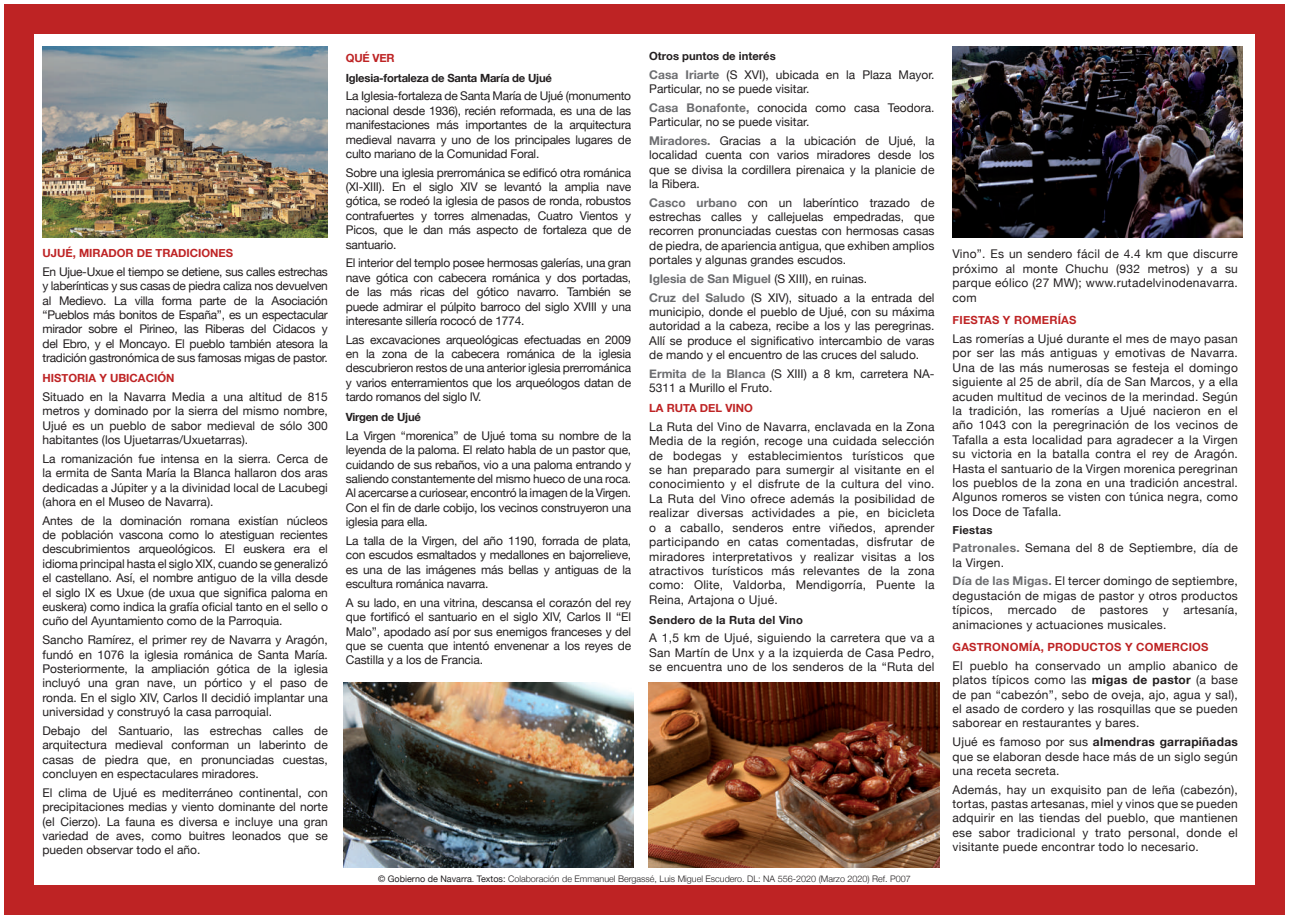
<style>
.page{position:relative;width:1289px;height:919px;background:#fff}
.page>*{position:absolute;margin:0;border:0;box-sizing:border-box;transform-origin:0 0}
.t1{font:12px/14.4px "Helvetica Neue";color:#231f20;text-align:justify}
.t2{font:12px/14.4px "Helvetica Neue";letter-spacing:.02em;color:#231f20}
.t3{font:700 11.25px "Helvetica Neue";letter-spacing:-.02em;color:#231f20}
.t4{font:700 11.25px "Helvetica Neue";color:#be2324}
.t5{font:700 11.25px "Helvetica Neue";letter-spacing:.02em;color:#be2324}
.t6{font:300 9px "Helvetica Neue";color:#231f20}
.s1{font-weight:700;color:#6c6d70}
.s2{font-weight:400}
.s3{font-weight:700}
</style>
<div class="page">
<div style="left:4px;top:4px;width:1280px;height:910px;background:#be2324"></div>
<div style="left:34px;top:34px;width:1220px;height:850px;background:#fff"></div>
<img style="left:43px;top:47px;width:285px;height:191px">
<img style="left:648px;top:682px;width:291px;height:185px">
<img style="left:952px;top:47px;width:290px;height:190px">
<img style="left:343px;top:682px;width:290px;height:185px">
<p class="t4" style="left:43px;top:246px;width:192px">Ujué, mirador de tradiciones</p>
<p class="t1" style="left:43px;top:264px;width:287px">En Ujue-Uxue el tiempo se detiene, sus calles estrechas y laberínticas y sus casas de piedra caliza nos devuelven al Medievo. La villa forma parte de la Asociación “Pueblos más bonitos de España”, es un espectacular mirador sobre el Pirineo, las Riberas del Cidacos y del Ebro, y el Moncayo. El pueblo también atesora la tradición gastronómica de sus famosas migas de pastor.</p>
<p class="t4" style="left:43px;top:371px;width:133px">Historia y ubicación</p>
<p class="t1" style="left:43px;top:389px;width:287px">Situado en la Navarra Media a una altitud de 815 metros y dominado por la sierra del mismo nombre, Ujué es un pueblo de sabor medieval de sólo 300 habitantes (los Ujuetarras/Uxuetarras).</p>
<p class="t1" style="left:43px;top:451px;width:287px">La romanización fue intensa en la sierra. Cerca de la ermita de Santa María la Blanca hallaron dos aras dedicadas a Júpiter y a la divinidad local de Lacubegi (ahora en el Museo de Navarra).</p>
<p class="t1" style="left:43px;top:513px;width:287px">Antes de la dominación romana existían núcleos de población vascona como lo atestiguan recientes descubrimientos arqueológicos. El euskera era el idioma principal hasta el siglo XIX, cuando se generalizó el castellano. Así, el nombre antiguo de la villa desde el siglo IX es Uxue (de uxua que significa paloma en euskera) como indica la grafía oficial tanto en el sello o cuño del Ayuntamiento como de la Parroquia.</p>
<p class="t1" style="left:43px;top:632px;width:287px">Sancho Ramírez, el primer rey de Navarra y Aragón, fundó en 1076 la iglesia románica de Santa María.<br>Posteriormente, la ampliación gótica de la iglesia incluyó una gran nave, un pórtico y el paso de ronda. En el siglo XIV, Carlos II decidió implantar una universidad y construyó la casa parroquial.</p>
<p class="t1" style="left:43px;top:723px;width:287px">Debajo del Santuario, las estrechas calles de arquitectura medieval conforman un laberinto de casas de piedra que, en pronunciadas cuestas, concluyen en espectaculares miradores.</p>
<p class="t1" style="left:43px;top:785px;width:287px">El clima de Ujué es mediterráneo continental, con precipitaciones medias y viento dominante del norte (el Cierzo). La fauna es diversa e incluye una gran variedad de aves, como buitres leonados que se pueden observar todo el año.</p>
<p class="t4" style="left:346px;top:51px;width:50px">Qué ver</p>
<p class="t3" style="left:346px;top:71px;width:207px">Iglesia-fortaleza de Santa María de Ujué</p>
<p class="t1" style="left:346px;top:89px;width:287px">La Iglesia-fortaleza de Santa María de Ujué (monumento nacional desde 1936), recién reformada, es una de las manifestaciones más importantes de la arquitectura medieval navarra y uno de los principales lugares de culto mariano de la Comunidad Foral.</p>
<p class="t1" style="left:346px;top:165px;width:287px">Sobre una iglesia prerrománica se edificó otra románica (XI-XIII). En el siglo XIV se levantó la amplia nave gótica, se rodeó la iglesia de pasos de ronda, robustos contrafuertes y torres almenadas, Cuatro Vientos y Picos, que le dan más aspecto de fortaleza que de santuario.</p>
<p class="t1" style="left:346px;top:256px;width:287px">El interior del templo posee hermosas galerías, una gran nave gótica con cabecera románica y dos portadas, de las más ricas del gótico navarro. También se puede admirar el púlpito barroco del siglo XVIII y una interesante sillería rococó de 1774.</p>
<p class="t1" style="left:346px;top:332px;width:287px">Las excavaciones arqueológicas efectuadas en 2009 en la zona de la cabecera románica de la iglesia descubrieron restos de una anterior iglesia prerrománica y varios enterramientos que los arqueólogos datan de tardo romanos del siglo IV.</p>
<p class="t3" style="left:346px;top:410px;width:77px">Virgen de Ujué</p>
<p class="t1" style="left:346px;top:428px;width:287px">La Virgen “morenica” de Ujué toma su nombre de la leyenda de la paloma. El relato habla de un pastor que, cuidando de sus rebaños, vio a una paloma entrando y saliendo constantemente del mismo hueco de una roca.<br>Al acercarse a curiosear, encontró la imagen de la Virgen.<br>Con el fin de darle cobijo, los vecinos construyeron una iglesia para ella.</p>
<p class="t1" style="left:346px;top:533px;width:287px">La talla de la Virgen, del año 1190, forrada de plata, con escudos esmaltados y medallones en bajorrelieve, es una de las imágenes más bellas y antiguas de la escultura románica navarra.</p>
<p class="t1" style="left:346px;top:595px;width:287px">A su lado, en una vitrina, descansa el corazón del rey que fortificó el santuario en el siglo XIV, Carlos II “El Malo”, apodado así por sus enemigos franceses y del que se cuenta que intentó envenenar a los reyes de Castilla y a los de Francia.</p>
<p class="t3" style="left:649px;top:49px;width:128px">Otros puntos de interés</p>
<p class="t1" style="left:649px;top:67px;width:287px"><span class="s1">Casa Iriarte</span> (S XVI), ubicada en la Plaza Mayor.<br>Particular, no se puede visitar.</p>
<p class="t1" style="left:649px;top:100px;width:287px"><span class="s1">Casa Bonafonte,</span> conocida como casa Teodora.<br>Particular, no se puede visitar.</p>
<p class="t1" style="left:649px;top:133px;width:287px"><span class="s1">Miradores.</span> Gracias a la ubicación de Ujué, la localidad cuenta con varios miradores desde los que se divisa la cordillera pirenaica y la planicie de la Ribera.</p>
<p class="t1" style="left:649px;top:195px;width:287px"><span class="s1">Casco urbano</span> con un laberíntico trazado de estrechas calles y callejuelas empedradas, que recorren pronunciadas cuestas con hermosas casas de piedra, de apariencia antigua, que exhiben amplios portales y algunas grandes escudos.</p>
<p class="t1" style="left:649px;top:269px;width:287px;line-height:18.6px"><span class="s1">Iglesia de San Miguel</span> (S XIII), en ruinas.<br><span class="s1">Cruz del Saludo</span> (S XIV), situado a la entrada del</p>
<p class="t1" style="left:649px;top:304px;width:287px">municipio, donde el pueblo de Ujué, con su máxima autoridad a la cabeza, recibe a los y las peregrinas.<br>Allí se produce el significativo intercambio de varas de mando y el encuentro de las cruces del saludo.</p>
<p class="t1" style="left:649px;top:366px;width:287px"><span class="s1">Ermita de la Blanca</span> (S XIII) a 8 km, carretera NA-<br>5311 a Murillo el Fruto.</p>
<p class="t4" style="left:649px;top:401px;width:84px">LARUTA DEL VINO</p>
<p class="t1" style="left:649px;top:419px;width:287px">La Ruta del Vino de Navarra, enclavada en la Zona Media de la región, recoge una cuidada selección de bodegas y establecimientos turísticos que se han preparado para sumergir al visitante en el conocimiento y el disfrute de la cultura del vino.<br>La Ruta del Vino ofrece además la posibilidad de realizar diversas actividades a pie, en bicicleta o a caballo, senderos entre viñedos, aprender participando en catas comentadas, disfrutar de miradores interpretativos y realizar visitas a los atractivos turísticos más relevantes de la zona como: Olite, Valdorba, Mendigorría, Puente la Reina, Artajona o Ujué.</p>
<p class="t3" style="left:649px;top:612px;width:155px">Sendero de la Ruta del Vino</p>
<p class="t1" style="left:649px;top:630px;width:287px">A 1,5 km de Ujué, siguiendo la carretera que va a San Martín de Unx y a la izquierda de Casa Pedro, se encuentra uno de los senderos de la “Ruta del</p>
<p class="t6" style="left:378px;top:873px;width:534px"><span class="s2">© Gobierno de Navarra</span>. <span class="s2">Textos:</span> Colaboración de Emmanuel Bergassé, Luis Miguel Escudero. DL: NA 556-2020 (Marzo 2020) Ref. P007</p>
<p class="t1" style="left:952px;top:247px;width:287px">Vino”. Es un sendero fácil de 4.4 km que discurre próximo al monte Chuchu (932 metros) y a su parque eólico (27 MW); www.rutadelvinodenavarra. com</p>
<p class="t5" style="left:952px;top:313px;width:125px">Fiestas y romerías</p>
<p class="t1" style="left:952px;top:331px;width:287px">Las romerías a Ujué durante el mes de mayo pasan por ser las más antiguas y emotivas de Navarra.<br>Una de las más numerosas se festeja el domingo siguiente al 25 de abril, día de San Marcos, y a ella acuden multitud de vecinos de la merindad. Según la tradición, las romerías a Ujué nacieron en el año 1043 con la peregrinación de los vecinos de Tafalla a esta localidad para agradecer a la Virgen su victoria en la batalla contra el rey de Aragón.<br>Hasta el santuario de la Virgen morenica peregrinan los pueblos de la zona en una tradición ancestral.<br>Algunos romeros se visten con túnica negra, como los Doce de Tafalla.</p>
<p class="t3" style="left:952px;top:522px;width:41px">Fiestas</p>
<p class="t2" style="left:952px;top:540px;width:287px"><span class="s1">Patronales.</span> Semana del 8 de Septiembre, día de la Virgen.</p>
<p class="t1" style="left:952px;top:573px;width:287px"><span class="s1">Día de las Migas.</span> El tercer domingo de septiembre, degustación de migas de pastor y otros productos típicos, mercado de pastores y artesanía, animaciones y actuaciones musicales.</p>
<p class="t4" style="left:952px;top:640px;width:18px">GASTRONOMÍA</p>
<p class="t4" style="left:1040px;top:640px;width:24px">, PROD</p>
<p class="t4" style="left:1081px;top:640px;width:18px">UCTOS</p>
<p class="t4" style="left:1125px;top:640px;width:21px">Y COMERCIOS</p>
<p class="t1" style="left:952px;top:658px;width:287px">El pueblo ha conservado un amplio abanico de platos típicos como las <span class="s3">migas de pastor</span> (a base de pan “cabezón”, sebo de oveja, ajo, agua y sal), el asado de cordero y las rosquillas que se pueden saborear en restaurantes y bares.</p>
<p class="t1" style="left:952px;top:734px;width:287px">Ujué es famoso por sus <span class="s3">almendras garrapiñadas </span>que se elaboran desde hace más de un siglo según una receta secreta.</p>
<p class="t1" style="left:952px;top:782px;width:287px">Además, hay un exquisito pan de leña (cabezón), tortas, pastas artesanas, miel y vinos que se pueden adquirir en las tiendas del pueblo, que mantienen ese sabor tradicional y trato personal, donde el visitante puede encontrar todo lo necesario.</p>
</div>
